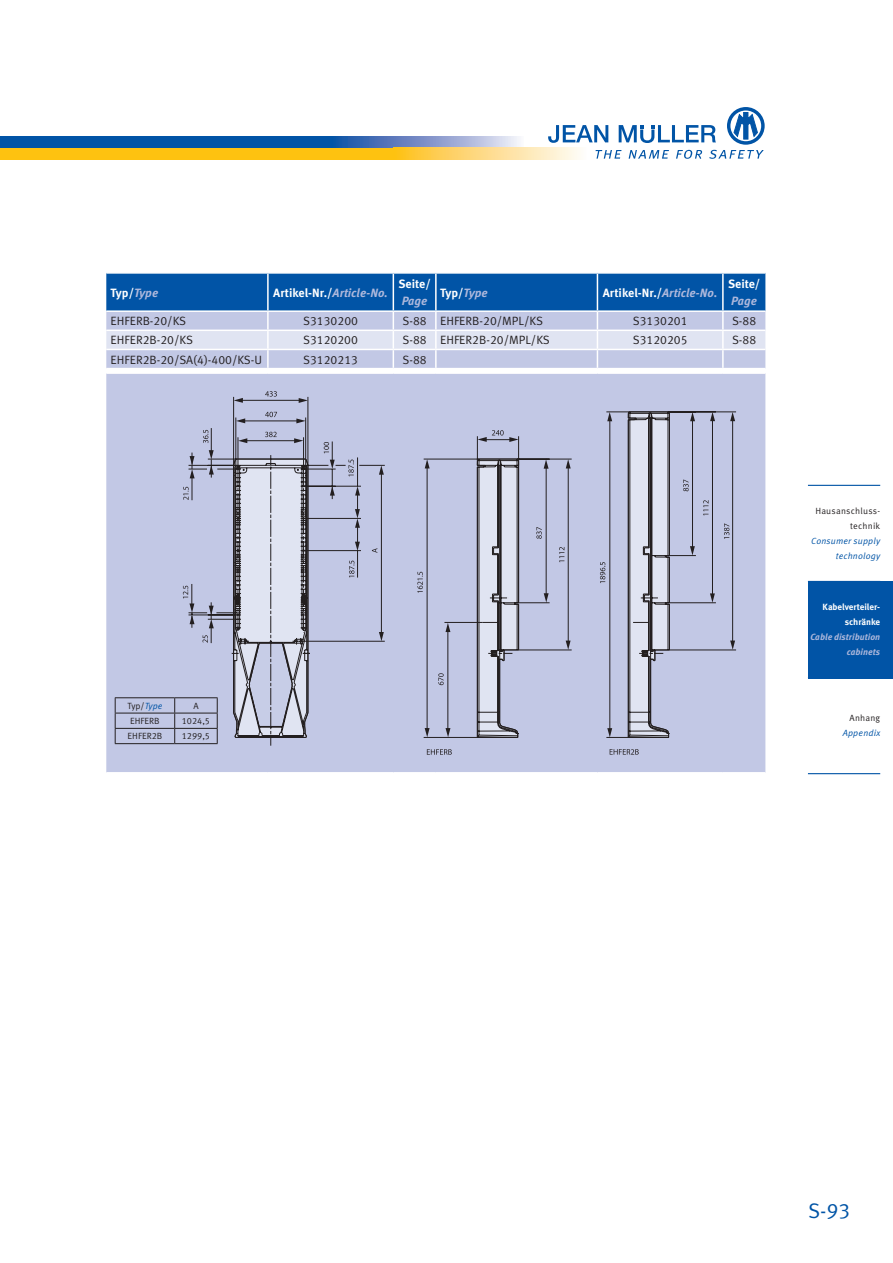
<style>
.page{position:relative;width:893px;height:1263px;background:#fff}
.page>*{position:absolute;margin:0;border:0;box-sizing:border-box;transform-origin:0 0}
.t1{font:21px "Meta Pro";color:#0154a6}
.t2{font:12px "Meta Pro";color:#231f20}
.t3{font:700 12px "Meta Pro";color:#fff}
.t4{font:italic 700 12px "Meta Pro";letter-spacing:-.005em;color:#aeb8dc}
.t5{font:9px/15px "Meta Pro";letter-spacing:.015em;color:#231f20;text-align:right}
.t6{font:italic 9px/15px "Meta Pro";letter-spacing:.02em;color:#0154a6;text-align:right}
.t7{font:italic 700 9px/15px "Meta Pro";letter-spacing:.005em;color:#aeb8dc;text-align:right}
.t8{font:700 9px/15px "Meta Pro";letter-spacing:-.01em;color:#fff;text-align:right}
.s1{font-style:italic;color:#aeb8dc}
.s2{font-style:italic;color:#0154a6}
</style>
<div class="page">
<div style="left:0;top:136px;width:332px;height:12px;background:#0154a6"></div>
<svg style="left:548px;top:107px;width:217px;height:52px"></svg>
<svg style="left:332px;top:136px;width:192px;height:12px;background:#869bc5"></svg>
<div style="left:0;top:148px;width:399px;height:11px;background:#fec210"></div>
<svg style="left:399px;top:148px;width:187px;height:11px;background:#fede90"></svg>
<div style="left:808px;top:581px;width:85px;height:97px;background:#0154a6"></div>
<hr style="left:808px;top:485px;width:72px;height:1px;background:#0154a6">
<hr style="left:808px;top:773px;width:72px;height:1px;background:#0154a6">
<div style="left:106px;top:374px;width:659px;height:398px;background:#c2c8e5"></div>
<svg style="left:106px;top:273px;width:659px;height:95px;background:#81a3d0"></svg>
<hr style="left:435px;top:274px;width:2px;height:36px;background:#fff">
<hr style="left:175px;top:697px;width:43px;height:1px;background:#231f20">
<svg style="left:174px;top:698px;width:1px;height:45px"></svg>
<hr style="left:115px;top:697px;width:60px;height:1px;background:#231f20">
<svg style="left:115px;top:698px;width:1px;height:45px"></svg>
<hr style="left:115px;top:713px;width:60px;height:1px;background:#231f20">
<hr style="left:115px;top:728px;width:60px;height:1px;background:#231f20">
<hr style="left:115px;top:743px;width:60px;height:1px;background:#231f20">
<hr style="left:175px;top:713px;width:43px;height:1px;background:#231f20">
<hr style="left:175px;top:728px;width:43px;height:1px;background:#231f20">
<hr style="left:175px;top:743px;width:43px;height:1px;background:#231f20">
<div style="left:231px;top:411px;width:439px;height:335px;background:#c2c8e5"></div>
<svg style="left:445px;top:623px;width:5px;height:9px"></svg>
<svg style="left:438px;top:673px;width:6px;height:12px"></svg>
<svg style="left:724px;top:523px;width:5px;height:16px"></svg>
<svg style="left:710px;top:413px;width:5px;height:8px"></svg>
<svg style="left:610px;top:749px;width:29px;height:6px"></svg>
<svg style="left:703px;top:500px;width:5px;height:15px"></svg>
<svg style="left:730px;top:413px;width:5px;height:8px"></svg>
<svg style="left:730px;top:640px;width:5px;height:10px"></svg>
<svg style="left:425px;top:460px;width:5px;height:8px"></svg>
<svg style="left:417px;top:572px;width:6px;height:21px"></svg>
<svg style="left:425px;top:728px;width:5px;height:9px"></svg>
<svg style="left:265px;top:391px;width:12px;height:6px"></svg>
<svg style="left:299px;top:398px;width:9px;height:5px"></svg>
<svg style="left:234px;top:398px;width:9px;height:5px"></svg>
<svg style="left:536px;top:527px;width:6px;height:12px"></svg>
<svg style="left:559px;top:547px;width:5px;height:15px"></svg>
<svg style="left:566px;top:460px;width:5px;height:8px"></svg>
<svg style="left:566px;top:641px;width:5px;height:9px"></svg>
<svg style="left:427px;top:749px;width:25px;height:6px"></svg>
<svg style="left:600px;top:411px;width:96px;height:327px;background:#b7bbd0"></svg>
<svg style="left:710px;top:593px;width:5px;height:9px"></svg>
<hr style="left:712px;top:420px;width:1px;height:176px;background:#231f20">
<hr style="left:669px;top:602px;width:47px;height:1px;background:#231f20">
<hr style="left:732px;top:420px;width:1px;height:222px;background:#231f20">
<hr style="left:668px;top:412px;width:68px;height:1px;background:#231f20">
<hr style="left:669px;top:650px;width:67px;height:1px;background:#231f20">
<hr style="left:241px;top:400px;width:63px;height:1px;background:#231f20">
<hr style="left:233px;top:397px;width:1px;height:69px;background:#231f20">
<hr style="left:308px;top:397px;width:1px;height:69px;background:#231f20">
<hr style="left:427px;top:467px;width:1px;height:264px;background:#231f20">
<hr style="left:424px;top:459px;width:55px;height:1px;background:#231f20">
<hr style="left:424px;top:737px;width:54px;height:1px;background:#231f20">
<svg style="left:544px;top:460px;width:5px;height:9px"></svg>
<svg style="left:544px;top:593px;width:5px;height:9px"></svg>
<hr style="left:546px;top:465px;width:1px;height:132px;background:#231f20">
<hr style="left:519px;top:602px;width:31px;height:1px;background:#231f20">
<hr style="left:568px;top:467px;width:1px;height:175px;background:#231f20">
<hr style="left:517px;top:459px;width:55px;height:1px;background:#231f20">
<hr style="left:519px;top:650px;width:53px;height:1px;background:#231f20">
<svg style="left:477px;top:430px;width:42px;height:308px;background:#afb2c0"></svg>
<hr style="left:448px;top:630px;width:1px;height:101px;background:#231f20">
<hr style="left:444px;top:622px;width:38px;height:1px;background:#231f20">
<svg style="left:445px;top:728px;width:5px;height:9px"></svg>
<svg style="left:183px;top:412px;width:202px;height:331px;background:#b7bcd2"></svg>
<p class="t3" style="left:111px;top:285px;width:49px">Typ/<span class="s1">Type</span></p>
<p class="t3" style="left:273px;top:285px;width:116px">Artikel-Nr./<span class="s1">Article-No.</span></p>
<p class="t3" style="left:398px;top:277px;width:34px">Seite/</p>
<p class="t4" style="left:402px;top:293px;width:27px">Page</p>
<p class="t3" style="left:440px;top:285px;width:49px">Typ/<span class="s1">Type</span></p>
<p class="t3" style="left:603px;top:285px;width:116px">Artikel-Nr./<span class="s1">Article-No.</span></p>
<p class="t3" style="left:728px;top:277px;width:34px">Seite/</p>
<p class="t4" style="left:731px;top:293px;width:27px">Page</p>
<p class="t2" style="left:111px;top:314px;width:77px">EHFERB-20/KS</p>
<p class="t2" style="left:303px;top:314px;width:56px">S3130200</p>
<p class="t2" style="left:402px;top:314px;width:142px">S-88 EHFERB-20/MPL/KS</p>
<p class="t2" style="left:633px;top:314px;width:56px">S3130201</p>
<p class="t2" style="left:732px;top:314px;width:26px">S-88</p>
<p class="t2" style="left:111px;top:333px;width:84px">EHFER2B-20/KS</p>
<p class="t2" style="left:303px;top:333px;width:56px">S3120200</p>
<p class="t2" style="left:402px;top:333px;width:149px">S-88 EHFER2B-20/MPL/KS</p>
<p class="t2" style="left:633px;top:333px;width:56px">S3120205</p>
<p class="t2" style="left:732px;top:333px;width:26px">S-88</p>
<p class="t2" style="left:111px;top:352px;width:153px">EHFER2B-20/SA(4)-400/KS-U</p>
<p class="t2" style="left:303px;top:352px;width:56px">S3120213</p>
<p class="t2" style="left:402px;top:352px;width:26px">S-88</p>
<p class="t5" style="left:128px;top:698px;width:36px">Typ/<span class="s2">Type</span></p>
<p class="t5" style="left:193px;top:698px;width:7px">A</p>
<p class="t5" style="left:130px;top:714px;width:31px">EHFERB</p>
<p class="t5" style="left:182px;top:714px;width:30px">1024,5</p>
<p class="t5" style="left:128px;top:729px;width:36px">EHFER2B</p>
<p class="t5" style="left:182px;top:729px;width:30px">1299,5</p>
<p class="t5" style="left:815px;top:504px;width:66px">Hausanschluss&shy;technik</p>
<p class="t6" style="left:811px;top:534px;width:70px">Consumer supply technology</p>
<p class="t8" style="left:823px;top:599px;width:59px">Kabelverteiler&shy;schränke</p>
<p class="t7" style="left:810px;top:629px;width:71px">Cable distribution cabinets</p>
<p class="t5" style="left:849px;top:710px;width:32px">Anhang</p>
<p class="t6" style="left:843px;top:726px;width:39px">Appendix</p>
<h1 class="t1" style="left:808px;top:1198px;width:44px">S-93</h1>
</div>
